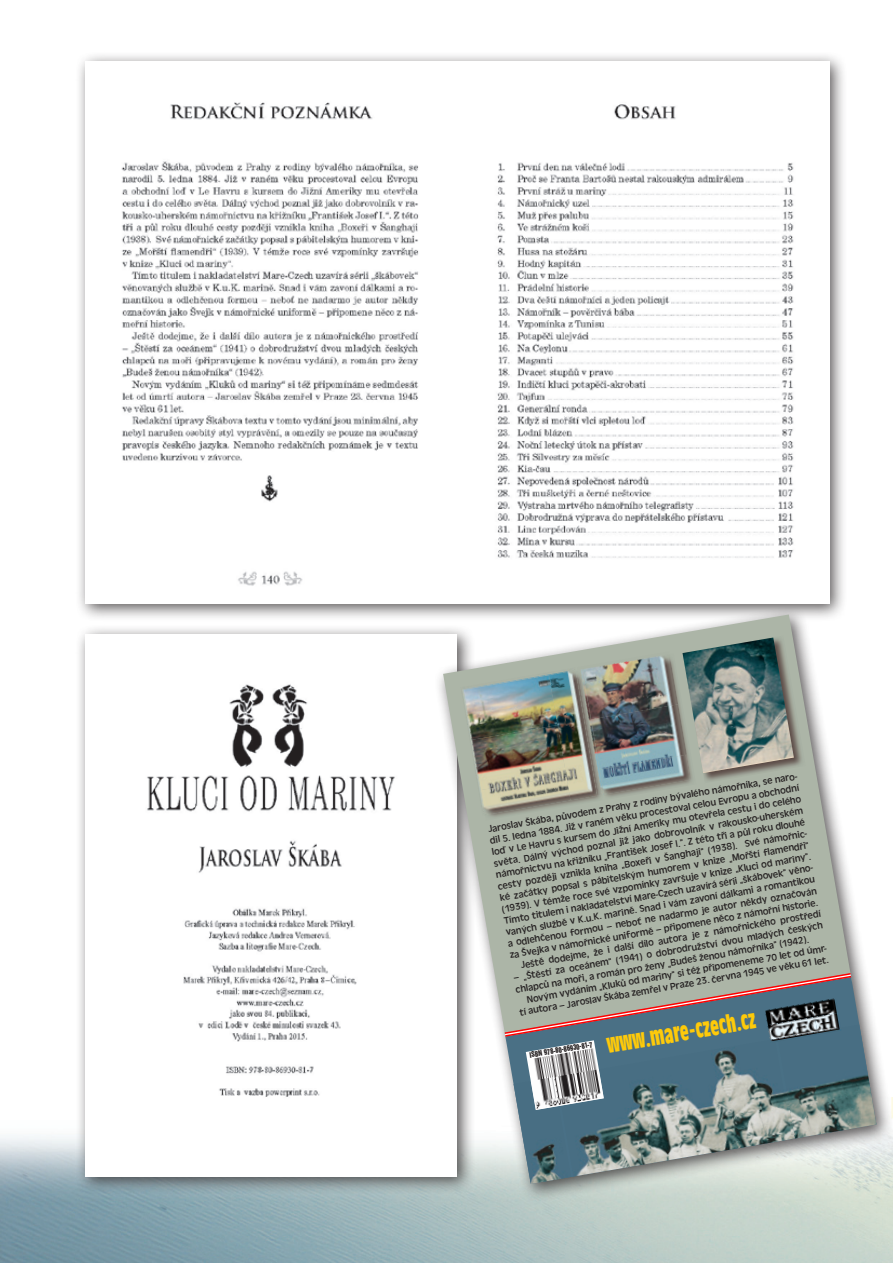
<style>
.page{position:relative;width:893px;height:1263px;background:#fff}
.page>*{position:absolute;margin:0;border:0;box-sizing:border-box;transform-origin:0 0}
.t1{font:700 condensed 24.9px "Antique Olive CE";color:#feca0a;scale:.85 1}
.t2{font:9.9px "Antique Oli TEE";color:#231f20}
.t3{font:7.05px "Helvetica Inserat LT Std";color:#231f20;scale:.9 1}
</style>
<div class="page">
<img style="left:1px;top:1136px;width:892px;height:127px">
<img style="left:0;top:1097px;width:1px;height:166px">
<div style="left:75px;top:51px;width:773px;height:571px;background:#231f20;opacity:.75"></div>
<img style="left:85px;top:61px;width:744px;height:542px">
<div style="left:75px;top:624px;width:400px;height:571px;background:#231f20;opacity:.75"></div>
<img style="left:85px;top:634px;width:349px;height:542px">
<div style="left:434px;top:605px;width:459px;height:597px;background:#231f20;opacity:.75"></div>
<img style="left:443px;top:614px;width:433px;height:570px">
<svg style="left:465px;top:926px;width:12px;height:13px"></svg>
<p class="t2" style="left:487px;top:824px;width:318px;rotate:-10deg">Jaroslav Škába, původem z Prahy z rodiny bývalého námořníka, se naro-</p>
<p class="t2" style="left:489px;top:836px;width:315px;rotate:-10deg">dil 5. ledna 1884. Již v raném věku procestoval celou Evropu a obchodní</p>
<p class="t2" style="left:491px;top:847px;width:315px;rotate:-10deg">loď v Le Havru s kursem do Jižní Ameriky mu otevřela cestu i do celého</p>
<p class="t2" style="left:493px;top:859px;width:315px;rotate:-10deg">světa. Dálný východ poznal již jako dobrovolník v rakousko-uherském</p>
<p class="t2" style="left:495px;top:870px;width:315px;rotate:-10deg">námořnictvu na křižníku „František Josef I.“. Z této tři a půl roku dlouhé</p>
<p class="t2" style="left:497px;top:882px;width:318px;rotate:-10deg">cesty později vznikla kniha „Boxeři v Šanghaji“ (1938). Své námořnic-</p>
<p class="t2" style="left:499px;top:893px;width:315px;rotate:-10deg">ké začátky popsal s pábitelským humorem v knize „M ořští flamendři“</p>
<p class="t2" style="left:501px;top:904px;width:315px;rotate:-10deg">(1939). V témže roce své vzpomínky završuje v knize „Kluci od mariny“.</p>
<p class="t2" style="left:503px;top:916px;width:318px;rotate:-10deg">Tímto titulem i nakladatelství M are-Czech uzavírá sérii „škábovek“ věno-</p>
<p class="t2" style="left:505px;top:927px;width:314px;rotate:-10deg">vaných službě v K.u.K. marině. Snad i vám zavoní dálkami a romantikou</p>
<p class="t2" style="left:507px;top:939px;width:315px;rotate:-10deg">a odlehčenou formou – neboť ne nadarmo je autor někdy označován</p>
<p class="t2" style="left:509px;top:950px;width:314px;rotate:-10deg">za Švejka v námořnické uniformě – připomene něco z námořní historie.</p>
<p class="t2" style="left:520px;top:960px;width:306px;rotate:-10deg">Ještě dodejme, že i další dílo autora je z námořnického prostředí</p>
<p class="t2" style="left:513px;top:973px;width:315px;rotate:-10deg">– „Štěstí za oceánem“ (1941) o dobrodružství dvou mladých českých</p>
<p class="t2" style="left:515px;top:985px;width:299px;rotate:-10deg">chlapců na moři, a román pro ženy „Budeš ženou námořníka“ (1942).</p>
<p class="t2" style="left:526px;top:995px;width:308px;rotate:-10deg">Novým vydáním „Kluků od mariny“ si též připomeneme 70 let od úmr-</p>
<p class="t2" style="left:519px;top:1008px;width:315px;rotate:-10deg">tí autora – Jaroslav Škába zemřel v Praze 23. června 1945 ve věku 61 let.</p>
<p class="t1" style="left:604px;top:1031px;width:179px;rotate:-10deg">www.mare-czech.cz</p>
<p class="t3" style="left:529px;top:1051px;width:72px;rotate:-10deg">ISBN 978-80-86930-81-7</p>
</div>
